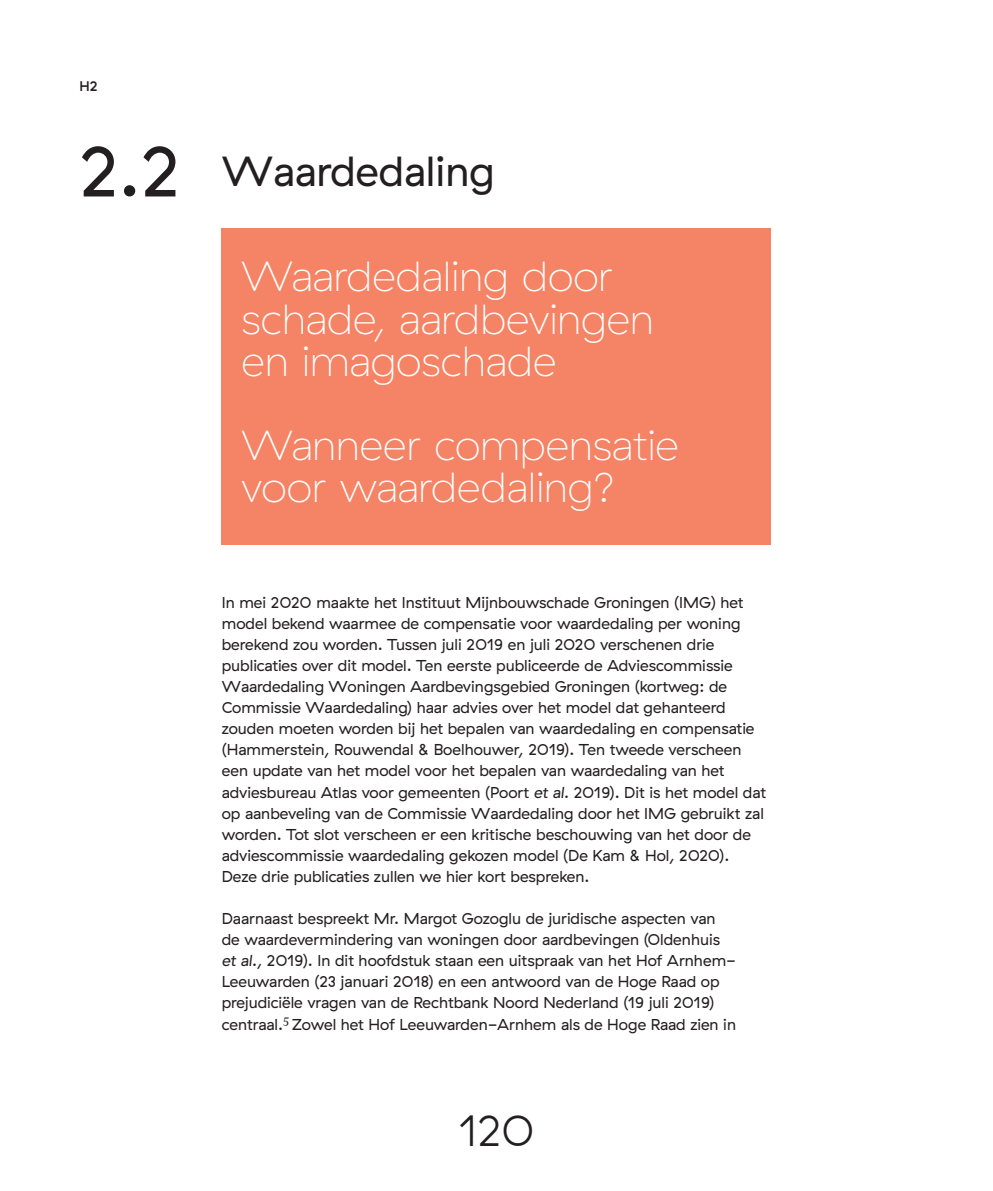
<style>
.page{position:relative;width:993px;height:1191px;background:#fff}
.page>*{position:absolute;margin:0;border:0;box-sizing:border-box;transform-origin:0 0}
.Kop_Hoofdstuk{font:71.75px "GT Haptik";color:#231f20}
.t1{font:300 43.75px "GT Haptik";color:#231f20}
.Paragraafkop{font:100 42px/42.2px "GT Haptik";color:#fff}
.Paragraafkop-2{font:42px "GT Haptik";color:#231f20}
.Broodtekst{font:15.75px/21px "GT Haptik";color:#231f20}
.t2{font:500 14px "GT Haptik";color:#231f20}
.s1{font-style:italic}
</style>
<div class="page">
<div style="left:222px;top:228px;width:549px;height:316px;background:#f48465"></div>
<p class="t2" style="left:79px;top:78px;width:20px">H2</p>
<p class="Kop_Hoofdstuk" style="left:79px;top:130px;width:102px">2.2</p>
<p class="Paragraafkop-2" style="left:222px;top:147px;width:275px">Waardedaling</p>
<p class="Paragraafkop" style="left:241px;top:257px;width:413px">Waardedaling door schade, aardbevingen en imagoschade</p>
<p class="Paragraafkop" style="left:241px;top:425px;width:438px">Wanneer compensatie voor waardedaling?</p>
<p class="Broodtekst" style="left:222px;top:592px;width:545px">In mei 2020 maakte het Instituut Mijnbouwschade Groningen (IMG) het model bekend waarmee de compensatie voor waardedaling per woning berekend zou worden. Tussen juli 2019 en juli 2020 verschenen drie publicaties over dit model. Ten eerste publiceerde de Adviescommissie Waardedaling Woningen Aardbevingsgebied Groningen (kortweg: de Commissie Waardedaling) haar advies over het model dat gehanteerd zouden moeten worden bij het bepalen van waardedaling en compensatie (Hammerstein, Rouwendal &amp; Boelhouwer, 2019). Ten tweede verscheen een update van het model voor het bepalen van waardedaling van het adviesbureau Atlas voor gemeenten (Poort <span class="s1">et al</span>. 2019). Dit is het model dat op aanbeveling van de Commissie Waardedaling door het IMG gebruikt zal worden. Tot slot verscheen er een kritische beschouwing van het door de adviescommissie waardedaling gekozen model (De Kam &amp; Hol, 2020).<br>Deze drie publicaties zullen we hier kort bespreken.</p>
<p class="Broodtekst" style="left:222px;top:908px;width:515px">Daarnaast bespreekt Mr. Margot Gozoglu de juridische aspecten van de waardevermindering van woningen door aardbevingen (Oldenhuis <span class="s1">et al</span>., 2019). In dit hoofdstuk staan een uitspraak van het Hof Arnhem-Leeuwarden (23 januari 2018) en een antwoord van de Hoge Raad op prejudiciële vragen van de Rechtbank Noord Nederland (19 juli 2019) centraal.<sup>5</sup> Zowel het Hof Leeuwarden-Arnhem als de Hoge Raad zien in</p>
<h2 class="t1" style="left:458px;top:1105px;width:78px">120</h2>
</div>
